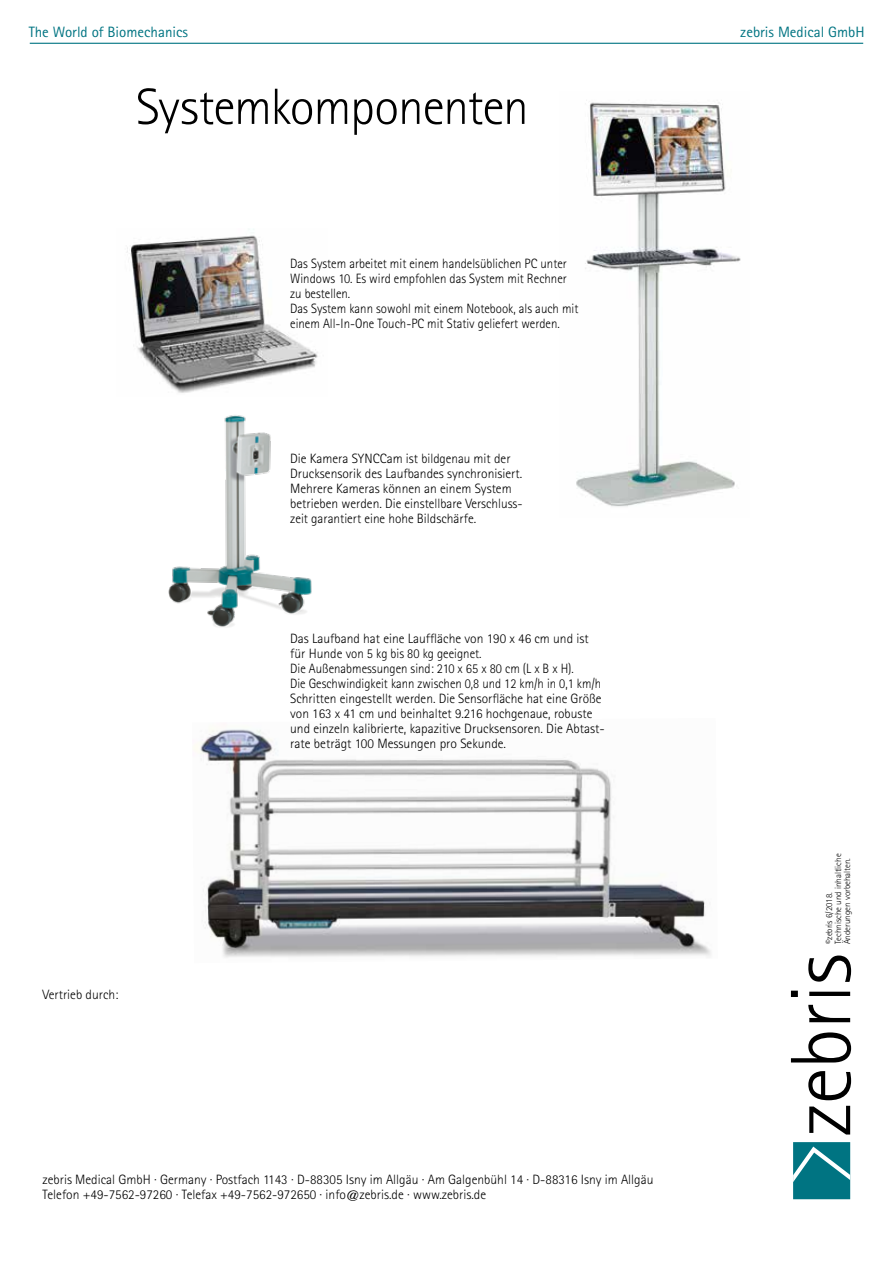
<style>
.page{position:relative;width:893px;height:1263px;background:#fff}
.page>*{position:absolute;margin:0;border:0;box-sizing:border-box;transform-origin:0 0}
.t1{font:300 51px "Rotis Sans Serif";letter-spacing:-.02em;color:#000}
.t2{font:15px "Rotis Sans Serif";color:#007482}
.t3{font:300 13.5px/15px "Rotis Sans Serif";color:#000}
.t4{font:300 13.5px/15px "Rotis Sans Serif";color:#000;scale:.95 1}
.t5{font:300 9px/9px "Rotis Sans Serif";color:#000}
</style>
<div class="page">
<img style="left:194px;top:729px;width:517px;height:229px">
<img style="left:126px;top:229px;width:192px;height:164px">
<img style="left:168px;top:415px;width:144px;height:212px">
<img style="left:576px;top:102px;width:165px;height:405px">
<svg style="left:793px;top:1142px;width:57px;height:57px;background:#1b828f"></svg>
<svg style="left:791px;top:955px;width:60px;height:179px"></svg>
<hr style="left:30px;top:43px;width:833px;height:1px;background:#007482">
<p class="t2" style="left:29px;top:23px;width:161px">The World of Biomechanics</p>
<p class="t2" style="left:740px;top:23px;width:126px">zebris Medical GmbH</p>
<h1 class="t1" style="left:136px;top:77px;width:394px">Systemkomponenten</h1>
<p class="t4" style="left:290px;top:255px;width:305px">Das System arbeitet mit einem handelsüblichen PC unter Windows 10. Es wird empfohlen das System mit Rechner zu bestellen.<br>Das System kann sowohl mit einem Notebook, als auch mit einem All-In-One Touch-PC mit Stativ geliefert werden.</p>
<p class="t3" style="left:290px;top:450px;width:234px">Die Kamera SYNCCam ist bildgenau mit der Drucksensorik des Laufbandes synchronisiert.<br>Mehrere Kameras können an einem System betrieben werden. Die einstellbare Verschluss&shy;zeit garantiert eine hohe Bildschärfe.</p>
<p class="t3" style="left:43px;top:987px;width:78px">Vertrieb durch:</p>
<p class="t3" style="left:290px;top:630px;width:316px">Das Laufband hat eine Lauffläche von 190 x 46 cm und ist für Hunde von 5 kg bis 80 kg geeignet.<br>Die Außenabmessungen sind: 210 x 65 x 80 cm (L x B x H).<br>Die Geschwindigkeit kann zwischen 0,8 und 12 km/h in 0,1 km/h Schritten eingestellt werden. Die Sensorfläche hat eine Größe von 163 x 41 cm und beinhaltet 9.216 hochgenaue, robuste und einzeln kalibrierte, kapazitive Drucksensoren. Die Abtast&shy;rate beträgt 100 Messungen pro Sekunde.</p>
<p class="t3" style="left:43px;top:1172px;width:612px">zebris Medical GmbH · Germany · Postfach 1143 · D-88305 Isny im Allgäu · Am Galgenbühl 14 · D-88316 Isny im Allgäu<br>Telefon +49-7562-97260 · Telefax +49-7562-972650 · info@zebris.de · www.zebris.de</p>
<p class="t5" style="left:825px;top:944px;width:92px;rotate:-90deg">©zebris 6/2018.<br>Technische und inhaltliche<br>Änderungen vorbehalten.</p>
</div>
